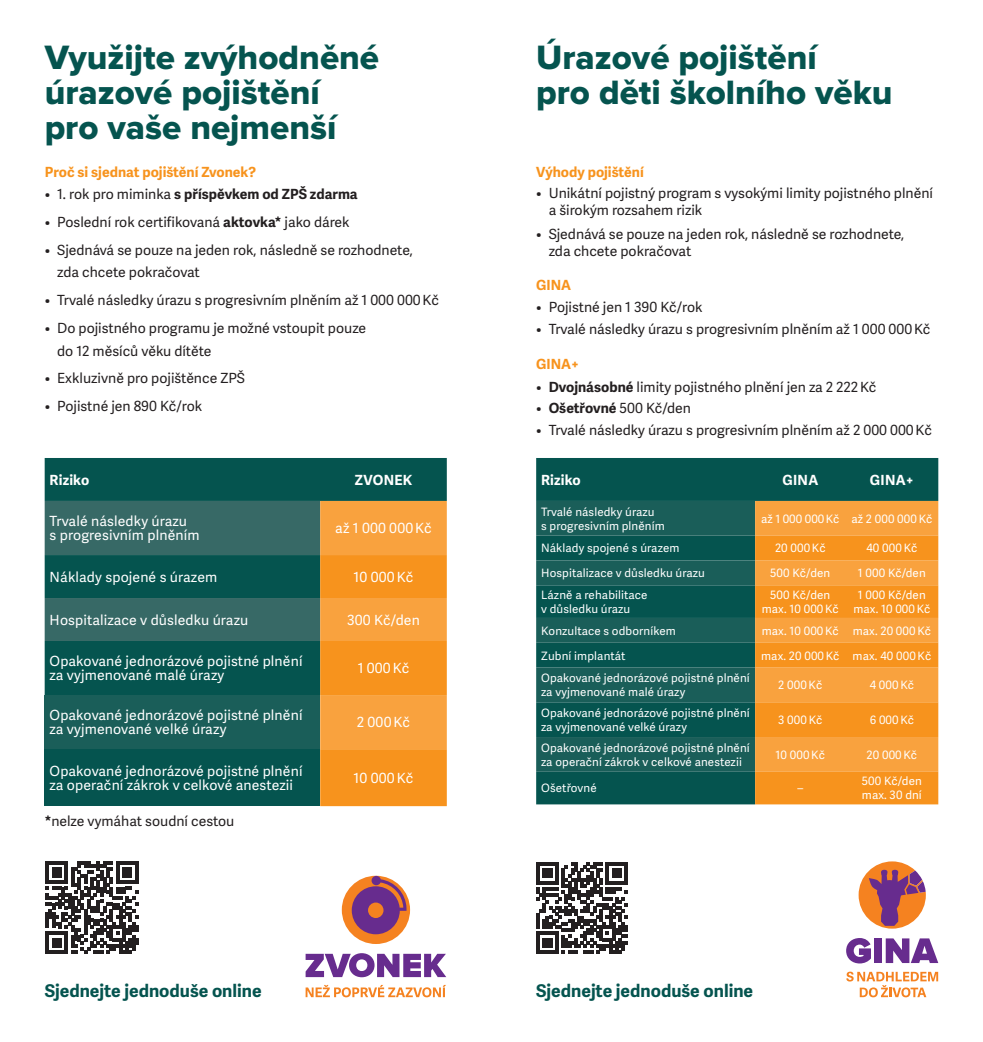
<style>
.page{position:relative;width:983px;height:1042px;background:#fff}
.page>*{position:absolute;margin:0;border:0;box-sizing:border-box;transform-origin:0 0}
.t1{font:35px/35px "Proxima Nova Extrabld";color:#05544f}
.t2{font:700 17.5px "Adelle Sans";color:#05544f}
.t3{font:14px/16.8px "Adelle Sans";color:#231f20}
.t4{font:14px/14px "Adelle Sans";letter-spacing:.01em;color:#fff}
.t5{font:700 14px "Adelle Sans";color:#f7931d}
.t6{font:700 14px "Adelle Sans";color:#231f20}
.t7{font:700 14px "Adelle Sans";letter-spacing:.01em;color:#fff}
.t8{font:11.55px/14px "Adelle Sans";letter-spacing:.01em;color:#fff}
.s1{font-weight:400}
.s2{font-weight:700}
</style>
<div class="page">
<div style="left:536px;top:458px;width:402px;height:346px;background:#05544f"></div>
<svg style="left:536px;top:501px;width:219px;height:271px;background:#125a55"></svg>
<div style="left:755px;top:501px;width:183px;height:35px;background:#f9a23e"></div>
<svg style="left:755px;top:536px;width:183px;height:268px;background:#f79a2c"></svg>
<svg style="left:536px;top:862px;width:91px;height:91px"></svg>
<div style="left:45px;top:458px;width:401px;height:43px;background:#05544f"></div>
<svg style="left:45px;top:501px;width:401px;height:305px;background:#797747"></svg>
<div style="left:45px;top:695px;width:275px;height:54px;background:#1a5e59"></div>
<div style="left:45px;top:749px;width:275px;height:57px;background:#05544f"></div>
<svg style="left:46px;top:861px;width:92px;height:93px"></svg>
<svg style="left:846px;top:971px;width:91px;height:26px"></svg>
<svg style="left:846px;top:938px;width:24px;height:25px"></svg>
<div style="left:874px;top:938px;width:7px;height:25px;background:#672c8e"></div>
<svg style="left:885px;top:938px;width:53px;height:25px"></svg>
<svg style="left:858px;top:861px;width:67px;height:67px"></svg>
<svg style="left:305px;top:953px;width:141px;height:24px"></svg>
<svg style="left:305px;top:985px;width:141px;height:12px"></svg>
<div style="left:342px;top:876px;width:68px;height:68px;background:#f58220;border-radius:50%"></div>
<svg style="left:351px;top:876px;width:55px;height:58px"></svg>
<h1 class="t1" style="left:45px;top:40px;width:336px">Využijte zvýhodněné úrazové pojištění pro vaše nejmenší</h1>
<p class="t5" style="left:45px;top:164px;width:213px">Proč si sjednat pojištění Zvonek?</p>
<p class="t6" style="left:45px;top:186px;width:314px"><span class="s1">• 1. rok pro miminka</span> s příspěvkem od ZPŠ zdarma</p>
<p class="t3" style="left:45px;top:214px;width:306px">• Poslední rok certifikovaná <span class="s2">aktovka*</span> jako dárek</p>
<p class="t3" style="left:57px;top:239px;width:357px;line-height:22.8px;text-indent:-12px">• Sjednává se pouze na jeden rok, následně se rozhodnete, zda chcete pokračovat</p>
<p class="t3" style="left:45px;top:292px;width:395px">• Trvalé následky úrazu s progresivním plněním až 1 000 000 Kč</p>
<p class="t3" style="left:57px;top:317px;width:310px;line-height:22.8px;text-indent:-12px">• Do pojistného programu je možné vstoupit pouze do 12 měsíců věku dítěte</p>
<p class="t3" style="left:45px;top:370px;width:202px">• Exkluzivně pro pojištěnce ZPŠ</p>
<p class="t3" style="left:45px;top:398px;width:159px">• Pojistné jen 890 Kč/rok</p>
<p class="t7" style="left:50px;top:471px;width:41px">Riziko</p>
<p class="t7" style="left:355px;top:471px;width:59px">ZVONEK</p>
<p class="t4" style="left:50px;top:515px;width:151px">Trvalé následky úrazu<br>s progresivním plněním</p>
<p class="t4" style="left:335px;top:522px;width:98px">až 1 000 000 Kč</p>
<p class="t4" style="left:50px;top:570px;width:169px">Náklady spojené s úrazem</p>
<p class="t4" style="left:353px;top:570px;width:61px">10 000 Kč</p>
<p class="t4" style="left:50px;top:613px;width:200px">Hospitalizace v důsledku úrazu</p>
<p class="t4" style="left:347px;top:613px;width:74px">300 Kč/den</p>
<p class="t4" style="left:50px;top:655px;width:254px">Opakované jednorázové pojistné plnění za vyjmenované malé úrazy</p>
<p class="t4" style="left:357px;top:662px;width:53px">1 000 Kč</p>
<p class="t4" style="left:50px;top:709px;width:254px">Opakované jednorázové pojistné plnění za vyjmenované velké úrazy</p>
<p class="t4" style="left:357px;top:716px;width:55px">2 000 Kč</p>
<p class="t4" style="left:50px;top:764px;width:254px">Opakované jednorázové pojistné plnění za operační zákrok v celkové anestezii</p>
<p class="t4" style="left:353px;top:771px;width:61px">10 000 Kč</p>
<p class="t3" style="left:45px;top:813px;width:191px"><span class="s2">*</span>nelze vymáhat soudní cestou</p>
<h1 class="t1" style="left:536px;top:40px;width:358px">Úrazové pojištění<br>pro děti školního věku</h1>
<p class="t5" style="left:536px;top:163px;width:109px">Výhody pojištění</p>
<p class="t3" style="left:548px;top:185px;width:386px;text-indent:-12px">• Unikátní pojistný program s vysokými limity pojistného plnění a širokým rozsahem rizik</p>
<p class="t3" style="left:548px;top:226px;width:357px;text-indent:-12px">• Sjednává se pouze na jeden rok, následně se rozhodnete, zda chcete pokračovat</p>
<p class="t5" style="left:536px;top:276px;width:36px">GINA</p>
<p class="t3" style="left:536px;top:299px;width:168px">• Pojistné jen 1 390 Kč/rok</p>
<p class="t3" style="left:536px;top:321px;width:395px">• Trvalé následky úrazu s progresivním plněním až 1 000 000 Kč</p>
<p class="t5" style="left:536px;top:356px;width:44px">GINA+</p>
<p class="t3" style="left:536px;top:379px;width:341px">• <span class="s2">Dvojnásobné</span> limity pojistného plnění jen za 2 222 Kč</p>
<p class="t3" style="left:536px;top:400px;width:156px">• <span class="s2">Ošetřovné</span> 500 Kč/den</p>
<p class="t3" style="left:536px;top:422px;width:397px">• Trvalé následky úrazu s progresivním plněním až 2 000 000 Kč</p>
<p class="t7" style="left:541px;top:471px;width:41px">Riziko</p>
<p class="t7" style="left:782px;top:471px;width:37px">GINA</p>
<p class="t7" style="left:869px;top:471px;width:45px">GINA+</p>
<p class="t8" style="left:541px;top:505px;width:125px">Trvalé následky úrazu<br>s progresivním plněním</p>
<p class="t8" style="left:761px;top:512px;width:172px">až 1 000 000 Kč až 2 000 000 Kč</p>
<p class="t8" style="left:541px;top:542px;width:140px">Náklady spojené s úrazem</p>
<p class="t8" style="left:774px;top:542px;width:52px">20 000 Kč</p>
<p class="t8" style="left:866px;top:542px;width:52px">40 000 Kč</p>
<p class="t8" style="left:541px;top:566px;width:165px">Hospitalizace v důsledku úrazu</p>
<p class="t8" style="left:770px;top:566px;width:61px">500 Kč/den</p>
<p class="t8" style="left:857px;top:566px;width:69px">1 000 Kč/den</p>
<p class="t8" style="left:541px;top:588px;width:108px">Lázně a rehabilitace v důsledku úrazu</p>
<p class="t8" style="left:761px;top:588px;width:78px;text-align:center">500 Kč/den max. 10 000 Kč</p>
<p class="t8" style="left:853px;top:588px;width:78px;text-align:center">1 000 Kč/den max. 10 000 Kč</p>
<p class="t8" style="left:541px;top:624px;width:136px">Konzultace s odborníkem</p>
<p class="t8" style="left:761px;top:624px;width:171px">max. 10 000 Kč max. 20 000 Kč</p>
<p class="t8" style="left:541px;top:649px;width:86px">Zubní implantát</p>
<p class="t8" style="left:761px;top:649px;width:171px">max. 20 000 Kč max. 40 000 Kč</p>
<p class="t8" style="left:541px;top:671px;width:210px">Opakované jednorázové pojistné plnění za vyjmenované malé úrazy</p>
<p class="t8" style="left:778px;top:678px;width:45px">2 000 Kč</p>
<p class="t8" style="left:869px;top:678px;width:46px">4 000 Kč</p>
<p class="t8" style="left:541px;top:706px;width:210px">Opakované jednorázové pojistné plnění za vyjmenované velké úrazy</p>
<p class="t8" style="left:778px;top:713px;width:46px">3 000 Kč</p>
<p class="t8" style="left:869px;top:713px;width:46px">6 000 Kč</p>
<p class="t8" style="left:541px;top:741px;width:210px">Opakované jednorázové pojistné plnění za operační zákrok v celkové anestezii</p>
<p class="t8" style="left:775px;top:748px;width:51px">10 000 Kč</p>
<p class="t8" style="left:866px;top:748px;width:52px">20 000 Kč</p>
<p class="t8" style="left:541px;top:782px;width:57px">Ošetřovné</p>
<p class="t8" style="left:797px;top:782px;width:7px">–</p>
<p class="t8" style="left:861px;top:775px;width:61px">500 Kč/den max. 30 dní</p>
<p class="t2" style="left:45px;top:980px;width:218px">Sjednejte jednoduše online</p>
<p class="t2" style="left:536px;top:980px;width:218px">Sjednejte jednoduše online</p>
</div>
